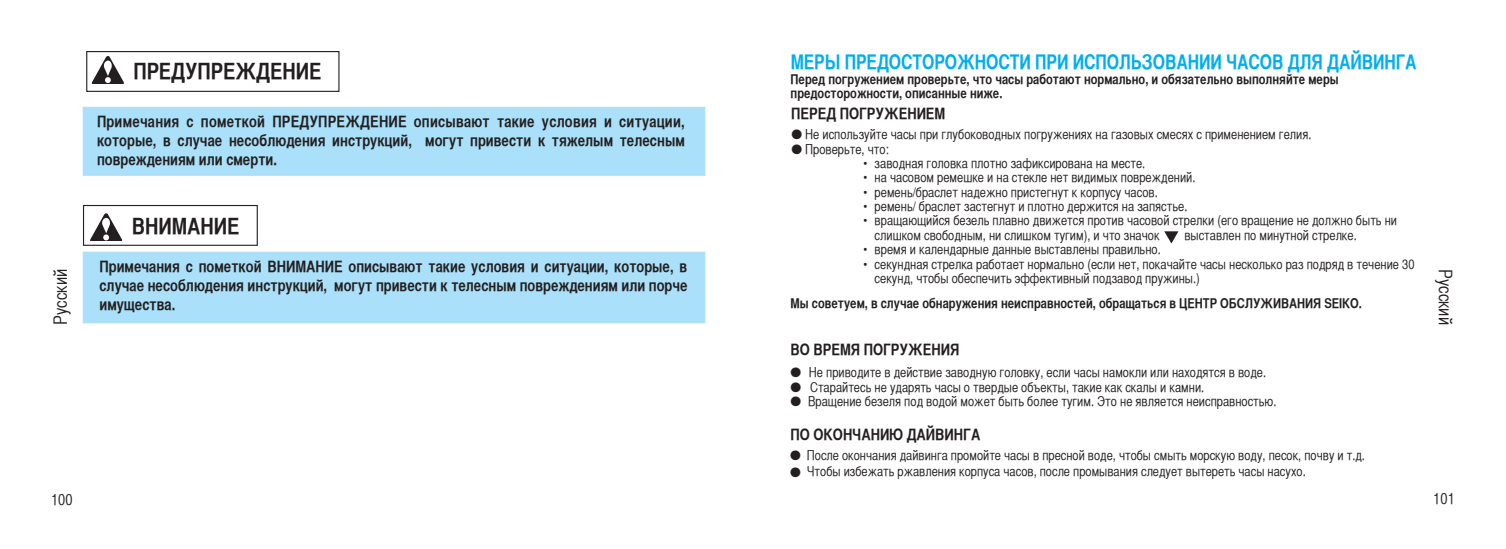
<style>
.page{position:relative;width:1506px;height:549px;background:#fff}
.page>*{position:absolute;margin:0;border:0;box-sizing:border-box;transform-origin:0 0}
.t1{font:22.5px "Helvetica CY Bold";color:#231f20}
.t2{font:20.25px "Helvetica CY Bold";color:#00aeef;scale:.95 1}
.t3{font:18px "Helvetica CY Plain";color:#231f20}
.t4{font:15.75px/18.9px "Helvetica CY Bold";color:#231f20;text-align:justify}
.t5{font:15.75px "Helvetica CY Plain";color:#231f20}
.t6{font:13.5px/14.4px "Helvetica CY Plain";color:#231f20}
.t7{font:13.5px/14.4px "Helvetica CY Bold";color:#231f20}
</style>
<div class="page">
<div style="left:86px;top:51px;width:253px;height:41px;border:1px solid #231f20"></div>
<svg style="left:91px;top:56px;width:33px;height:27px"></svg>
<div style="left:83px;top:205px;width:175px;height:41px;border:1px solid #231f20"></div>
<svg style="left:90px;top:213px;width:32px;height:28px"></svg>
<div style="left:83px;top:107px;width:622px;height:68px;background:#aae0f9"></div>
<div style="left:83px;top:252px;width:622px;height:71px;background:#aae0f9"></div>
<svg style="left:1164px;top:231px;width:14px;height:12px"></svg>
<h3 class="t3" style="left:50px;top:325px;width:57px;rotate:-90deg">Русский</h3>
<h1 class="t1" style="left:133px;top:57px;width:190px">ПРЕДУПРЕЖДЕНИЕ</h1>
<p class="t4" style="left:97px;top:112px;width:589px">Примечания с пометкой ПРЕДУПРЕЖДЕНИЕ описывают такие условия и ситуации, которые, в случае несоблюдения инструкций, могут привести к тяжелым телесным повреждениям или смерти.</p>
<h1 class="t1" style="left:132px;top:213px;width:109px">ВНИМАНИЕ</h1>
<p class="t4" style="left:99px;top:257px;width:589px">Примечания с пометкой ВНИМАНИЕ описывают такие условия и ситуации, которые, в случае несоблюдения инструкций, могут привести к телесным повреждениям или порче имущества.</p>
<p class="t5" style="left:51px;top:490px;width:23px">100</p>
<h2 class="t2" style="left:790px;top:49px;width:660px">МЕРЫ ПРЕДОСТОРОЖНОСТИ ПРИ ИСПОЛЬЗОВАНИИ ЧАСОВ ДЛЯ ДАЙВИНГА</h2>
<p class="t7" style="left:790px;top:71px;width:549px">Перед погружением проверьте, что часы работают нормально, и обязательно выполняйте меры предосторожности, описанные ниже.</p>
<p class="t6" style="left:791px;top:127px;width:521px">● Не используйте часы при глубоководных погружениях на газовых смесях с применением гелия.</p>
<p class="t6" style="left:791px;top:142px;width:99px">● Проверьте, что:</p>
<p class="t6" style="left:863px;top:156px;width:283px">• заводная головка плотно зафиксирована на месте.</p>
<p class="t6" style="left:863px;top:170px;width:333px">• на часовом ремешке и на стекле нет видимых повреждений.</p>
<p class="t6" style="left:863px;top:185px;width:296px">• ремень/браслет надежно пристегнут к корпусу часов.</p>
<p class="t6" style="left:863px;top:199px;width:325px">• ремень/ браслет застегнут и плотно держится на запястье.</p>
<p class="t6" style="left:874px;top:213px;width:524px;text-indent:-11px">• вращающийся безель плавно движется против часовой стрелки (его вращение не должно быть ни слишком свободным, ни слишком тугим), и что значок</p>
<p class="t4" style="left:791px;top:104px;width:156px">ПЕРЕД ПОГРУЖЕНИЕМ</p>
<p class="t6" style="left:1184px;top:228px;width:174px">выставлен по минутной стрелке.</p>
<p class="t6" style="left:863px;top:242px;width:299px">• время и календарные данные выставлены правильно.</p>
<p class="t6" style="left:874px;top:256px;width:541px;text-indent:-11px">• секундная стрелка работает нормально (если нет, покачайте часы несколько раз подряд в течение 30 секунд, чтобы обеспечить эффективный подзавод пружины.)</p>
<p class="t7" style="left:790px;top:295px;width:573px">Мы советуем, в случае обнаружения неисправностей, обращаться в ЦЕНТР ОБСЛУЖИВАНИЯ SEIKO.</p>
<p class="t4" style="left:790px;top:340px;width:170px">ВО ВРЕМЯ ПОГРУЖЕНИЯ</p>
<p class="t6" style="left:790px;top:364px;width:477px">● Не приводите в действие заводную головку, если часы намокли или находятся в воде.</p>
<p class="t6" style="left:790px;top:380px;width:415px">● Старайтесь не ударять часы о твердые объекты, такие как скалы и камни.</p>
<p class="t6" style="left:790px;top:393px;width:487px">● Вращение безеля под водой может быть более тугим. Это не является неисправностью.</p>
<p class="t4" style="left:790px;top:425px;width:191px">ПО ОКОНЧАНИЮ ДАЙВИНГА</p>
<p class="t6" style="left:790px;top:448px;width:576px">● После окончания дайвинга промойте часы в пресной воде, чтобы смыть морскую воду, песок, почву и т.д.</p>
<p class="t6" style="left:790px;top:464px;width:517px">● Чтобы избежать ржавления корпуса часов, после промывания следует вытереть часы насухо.</p>
<h3 class="t3" style="left:1455px;top:269px;width:57px;rotate:90deg">Русский</h3>
<p class="t5" style="left:1433px;top:489px;width:23px">101</p>
</div>
